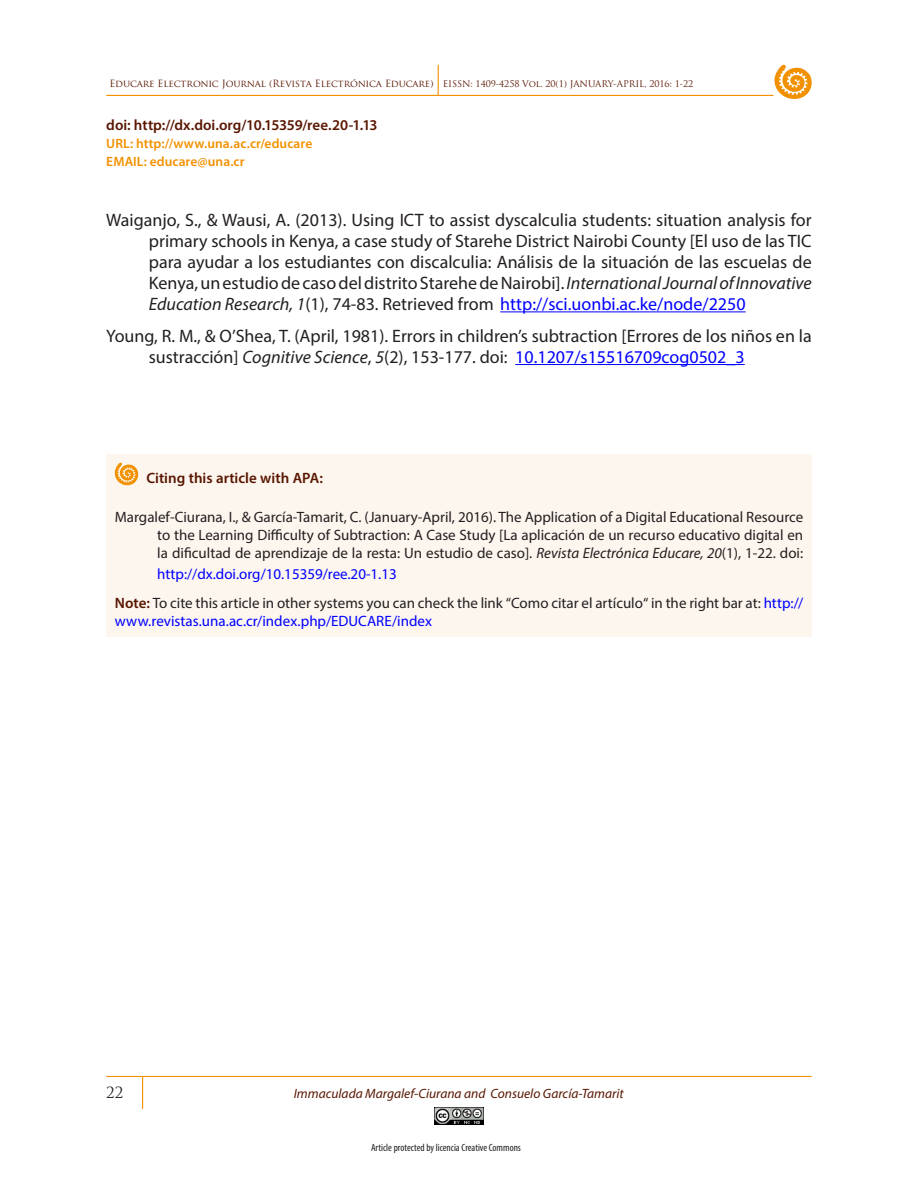
<style>
.page{position:relative;width:918px;height:1188px;background:#fff}
.page>*{position:absolute;margin:0;border:0;box-sizing:border-box;transform-origin:0 0}
.REFERENCIAS_DEF{font:18px/21px "Myriad Pro";color:#231f20;text-align:justify}
.TEXTO{font:15px/18px "Myriad Pro";color:#231f20;text-align:justify}
._1-TITULO_PRINCIPAL{font:15px/18px "Myriad Pro";color:#231f20}
._1-TITULO_PRINCIPAL-2{font:600 15px "Myriad Pro";color:#591600}
.TEXTO-2{font:15px "Myriad Pro";color:#00f}
.t1{font:15px "Trajan Pro";color:#231f20}
.t2{font:600 13.5px/18px "Myriad Pro";letter-spacing:.005em;color:#f29100}
.t3{font:italic 13.5px "Myriad Pro";color:#591600}
.t4{font:condensed 10.5px "Myriad Pro";color:#231f20}
.t5{font:9.75px "Trajan Pro";letter-spacing:-.01em;color:#591600}
.s1{font-size:9px}
.s2{font-style:italic}
.s3{color:#00f}
.s4{font-weight:600;color:#591600}
</style>
<div class="page">
<hr style="left:106px;top:1076px;width:706px;height:1px;background:#f29100">
<hr style="left:142px;top:1076px;width:1px;height:33px;background:#f29100">
<hr style="left:106px;top:95px;width:667px;height:1px;background:#f29100">
<hr style="left:438px;top:65px;width:1px;height:31px;background:#f29100">
<svg style="left:774px;top:64px;width:38px;height:35px"></svg>
<img style="left:434px;top:1107px;width:50px;height:18px">
<hr style="left:500px;top:311px;width:246px;height:1px;background:#00f">
<hr style="left:515px;top:364px;width:230px;height:1px;background:#00f">
<div style="left:106px;top:454px;width:706px;height:183px;background:#fcf6ef"></div>
<svg style="left:115px;top:462px;width:24px;height:23px"></svg>
<p class="t5" style="left:109px;top:77px;width:585px">Educare Electronic Journal (Revista Electrónica Educare) <span class="s1">EISSN: 1409-4258 Vol. 20(1) JANUARY-APRIL, 2016: 1-22</span></p>
<p class="_1-TITULO_PRINCIPAL-2" style="left:106px;top:115px;width:273px">doi: http://dx.doi.org/10.15359/ree.20-1.13</p>
<p class="t2" style="left:106px;top:134px;width:208px">URL: http://www.una.ac.cr/educare<br>EMAIL: educare@una.cr</p>
<p class="REFERENCIAS_DEF" style="left:149px;top:209px;width:664px;text-indent:-43px">Waiganjo, S., &amp; Wausi, A. (2013). Using ICT to assist dyscalculia students: situation analysis for primary schools in Kenya, a case study of Starehe District Nairobi County [El uso de las TIC para ayudar a los estudiantes con discalculia: Análisis de la situación de las escuelas de Kenya, un estudio de caso del distrito Starehe de Nairobi]. <span class="s2">International Journal of Innovative Education Research, 1</span>(1), 74-83. Retrieved from <span class="s3">http://sci.uonbi.ac.ke/node/2250</span></p>
<p class="REFERENCIAS_DEF" style="left:149px;top:325px;width:664px;text-indent:-43px">Young, R. M., &amp; O’Shea, T. (April, 1981). Errors in children’s subtraction [Errores de los niños en la sustracción] <span class="s2">Cognitive Science</span>, <span class="s2">5</span>(2), 153-177. doi: <span class="s3">10.1207/s15516709cog0502_3</span></p>
<p class="_1-TITULO_PRINCIPAL-2" style="left:146px;top:469px;width:178px">Citing this article with APA:</p>
<p class="TEXTO" style="left:157px;top:508px;width:647px;text-indent:-43px">Margalef-Ciurana, I., &amp; García-Tamarit, C. (January-April, 2016). The Application of a Digital Educational Resource to the Learning Difficulty of Subtraction: A Case Study [La aplicación de un recurso educativo digital en la dificultad de aprendizaje de la resta: Un estudio de caso]. <span class="s2">Revista Electrónica Educare, 20</span>(1), 1-22. doi:</p>
<p class="TEXTO-2" style="left:157px;top:565px;width:241px">http://dx.doi.org/10.15359/ree.20-1.13</p>
<p class="_1-TITULO_PRINCIPAL" style="left:115px;top:594px;width:690px"><span class="s4">Note:</span> To cite this article in other systems you can check the link “Como citar el artículo“ in the right bar at: <span class="s3">http:// www.revistas.una.ac.cr/index.php/EDUCARE/index</span></p>
<p class="t1" style="left:106px;top:1083px;width:19px">22</p>
<p class="t3" style="left:294px;top:1085px;width:332px">Immaculada Margalef-Ciurana and Consuelo García-Tamarit</p>
<p class="t4" style="left:371px;top:1141px;width:151px">Article protected by licencia Creative Commons</p>
</div>
